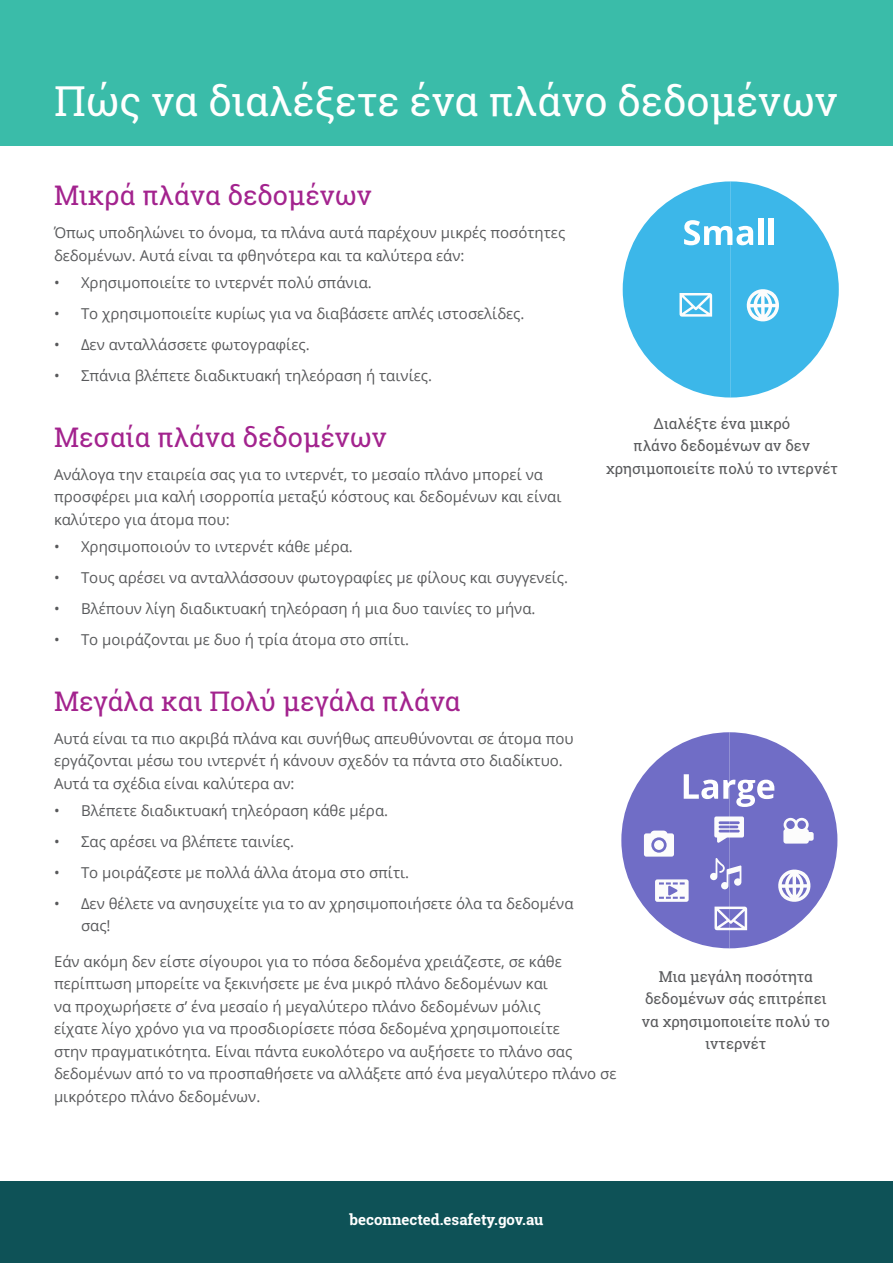
<style>
.page{position:relative;width:893px;height:1263px;background:#fff}
.page>*{position:absolute;margin:0;border:0;box-sizing:border-box;transform-origin:0 0}
.t1{font:41.25px "Roboto Slab";color:#fff}
.t2{font:27px "Roboto Slab";color:#a3238e}
.t3{font:15px/22.5px "Open Sans";color:#58595b}
.t4{font:15px/22.5px "Roboto Slab";color:#58595b;text-align:center}
.t5{font:700 15px "Roboto Slab";color:#fff}
</style>
<div class="page">
<div style="left:0;top:1181px;width:893px;height:82px;background:#0e5257"></div>
<div style="left:0;top:0;width:892px;height:145px;background:#3abca9"></div>
<svg style="left:621px;top:732px;width:216px;height:216px"></svg>
<svg style="left:623px;top:181px;width:216px;height:216px"></svg>
<h1 class="t1" style="left:54px;top:73px;width:785px">Πώς να διαλέξετε ένα πλάνο δεδομένων</h1>
<h2 class="t2" style="left:54px;top:177px;width:319px">Μικρά πλάνα δεδομένων</h2>
<p class="t3" style="left:54px;top:221px;width:513px">Όπως υποδηλώνει το όνομα, τα πλάνα αυτά παρέχουν μικρές ποσότητες δεδομένων. Αυτά είναι τα φθηνότερα και τα καλύτερα εάν:</p>
<p class="t3" style="left:54px;top:270px;width:319px">• Χρησιμοποιείτε το ιντερνέτ πολύ σπάνια.</p>
<p class="t3" style="left:54px;top:301px;width:472px">• Το χρησιμοποιείτε κυρίως για να διαβάσετε απλές ιστοσελίδες.</p>
<p class="t3" style="left:54px;top:332px;width:257px">• Δεν ανταλλάσσετε φωτογραφίες.</p>
<p class="t3" style="left:54px;top:363px;width:380px">• Σπάνια βλέπετε διαδικτυακή τηλεόραση ή ταινίες.</p>
<h2 class="t2" style="left:54px;top:418px;width:334px">Μεσαία πλάνα δεδομένων</h2>
<p class="t3" style="left:54px;top:463px;width:509px">Ανάλογα την εταιρεία σας για το ιντερνέτ, το μεσαίο πλάνο μπορεί να προσφέρει μια καλή ισορροπία μεταξύ κόστους και δεδομένων και είναι καλύτερο για άτομα που:</p>
<p class="t3" style="left:54px;top:535px;width:300px">• Χρησιμοποιούν το ιντερνέτ κάθε μέρα.</p>
<p class="t3" style="left:54px;top:566px;width:516px">• Τους αρέσει να ανταλλάσσουν φωτογραφίες με φίλους και συγγενείς.</p>
<p class="t3" style="left:54px;top:597px;width:483px">• Βλέπουν λίγη διαδικτυακή τηλεόραση ή μια δυο ταινίες το μήνα.</p>
<p class="t3" style="left:54px;top:628px;width:357px">• Το μοιράζονται με δυο ή τρία άτομα στο σπίτι.</p>
<p class="t4" style="left:606px;top:412px;width:233px">Διαλέξτε ένα μικρό<br>πλάνο δεδομένων αν δεν χρησιμοποιείτε πολύ το ιντερνέτ</p>
<h2 class="t2" style="left:54px;top:682px;width:408px">Μεγάλα και Πολύ μεγάλα πλάνα</h2>
<p class="t3" style="left:54px;top:727px;width:521px">Αυτά είναι τα πιο ακριβά πλάνα και συνήθως απευθύνονται σε άτομα που εργάζονται μέσω του ιντερνέτ ή κάνουν σχεδόν τα πάντα στο διαδίκτυο.<br>Αυτά τα σχέδια είναι καλύτερα αν:</p>
<p class="t3" style="left:54px;top:799px;width:336px">• Βλέπετε διαδικτυακή τηλεόραση κάθε μέρα.</p>
<p class="t3" style="left:54px;top:830px;width:242px">• Σας αρέσει να βλέπετε ταινίες.</p>
<p class="t3" style="left:54px;top:861px;width:357px">• Το μοιράζεστε με πολλά άλλα άτομα στο σπίτι.</p>
<p class="t3" style="left:81px;top:892px;width:494px;text-indent:-27px">• Δεν θέλετε να ανησυχείτε για το αν χρησιμοποιήσετε όλα τα δεδομένα σας!</p>
<p class="t3" style="left:54px;top:949px;width:564px">Εάν ακόμη δεν είστε σίγουροι για το πόσα δεδομένα χρειάζεστε, σε κάθε περίπτωση μπορείτε να ξεκινήσετε με ένα μικρό πλάνο δεδομένων και<br>να προχωρήσετε σ’ ένα μεσαίο ή μεγαλύτερο πλάνο δεδομένων μόλις<br>είχατε λίγο χρόνο για να προσδιορίσετε πόσα δεδομένα χρησιμοποιείτε<br>στην πραγματικότητα. Είναι πάντα ευκολότερο να αυξήσετε το πλάνο σας δεδομένων από το να προσπαθήσετε να αλλάξετε από ένα μεγαλύτερο πλάνο σε μικρότερο πλάνο δεδομένων.</p>
<p class="t4" style="left:642px;top:965px;width:190px">Μια μεγάλη ποσότητα δεδομένων σάς επιτρέπει να χρησιμοποιείτε πολύ το ιντερνέτ</p>
<p class="t5" style="left:350px;top:1209px;width:195px">beconnected.esafety.gov.au</p>
</div>
